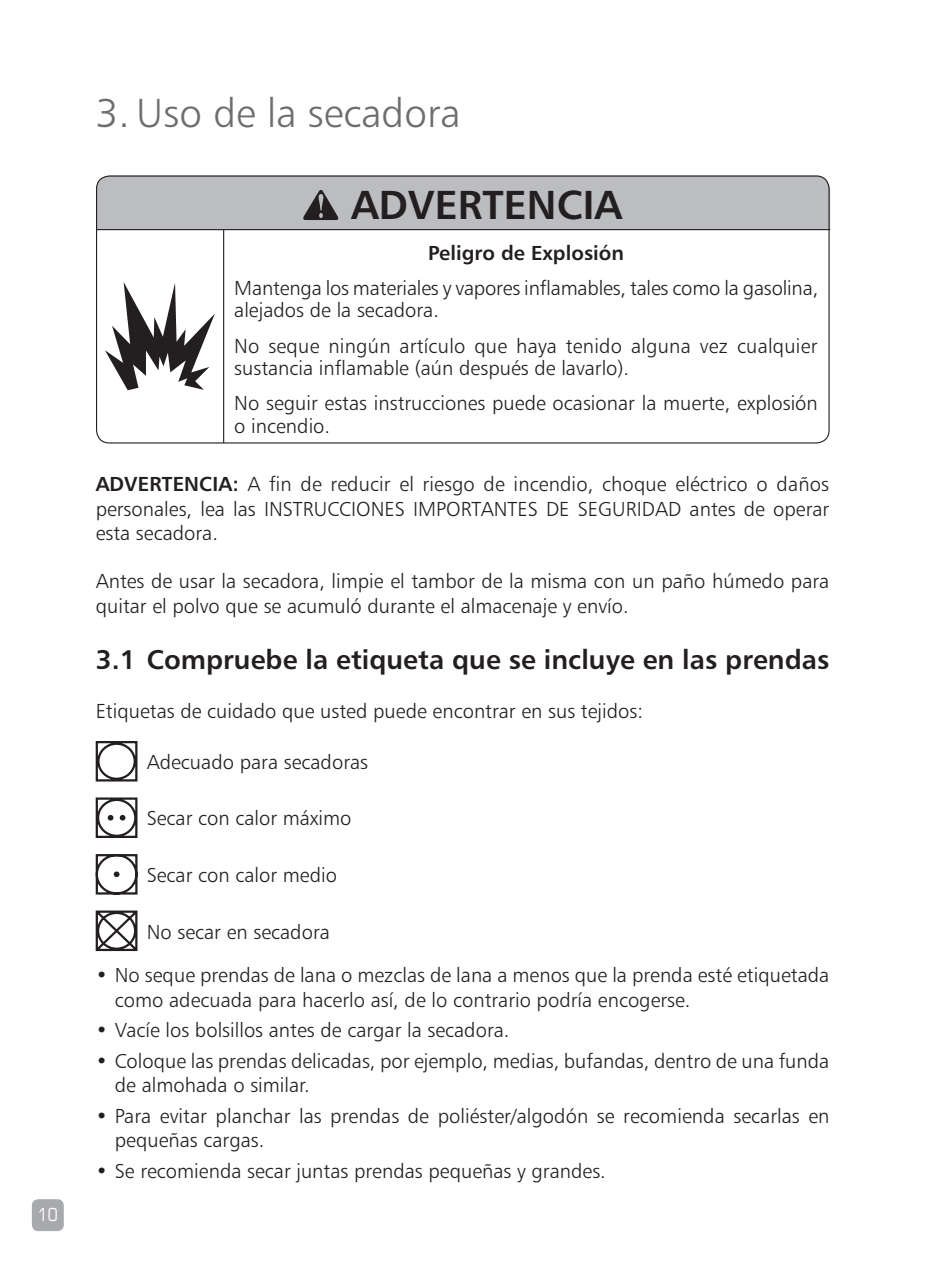
<style>
.page{position:relative;width:925px;height:1263px;background:#fff}
.page>*{position:absolute;margin:0;border:0;box-sizing:border-box;transform-origin:0 0}
.t1{font:40.5px "Humanist 777 BT Light B";color:#6c6d70}
.t2{font:40.5px "Humanist 777 BT Bold B";color:#231f20}
.t3{font:27px "Humanist 777 BT Bold B";color:#231f20}
.t4{font:20.25px/24.3px "Humanist 777 BT Light B";color:#231f20}
.t5{font:20.25px "Humanist 777 BT Bold B";color:#231f20}
.t6{font:condensed 18px "Eurostile";color:#fff}
.s1{font-family:"Humanist 777 BT Bold B"}
</style>
<div class="page">
<div style="left:32px;top:1199px;width:32px;height:32px;background:#a8a9ad;border-radius:6px"></div>
<div style="left:97px;top:176px;width:733px;height:53px;background:#bcbdc0"></div>
<img style="left:302px;top:188px;width:37px;height:34px">
<hr style="left:97px;top:229px;width:733px;height:1px;background:#231f20">
<hr style="left:223px;top:230px;width:1px;height:213px;background:#231f20">
<svg style="left:95px;top:910px;width:43px;height:42px"></svg>
<svg style="left:95px;top:854px;width:43px;height:41px"></svg>
<svg style="left:95px;top:797px;width:43px;height:41px"></svg>
<svg style="left:95px;top:741px;width:43px;height:41px"></svg>
<img style="left:97px;top:273px;width:118px;height:126px">
<p class="t6" style="left:38px;top:1204px;width:22px">10</p>
<h1 class="t1" style="left:96px;top:88px;width:366px">3. Uso de la secadora</h1>
<h1 class="t2" style="left:351px;top:180px;width:272px">ADVERTENCIA</h1>
<p class="t5" style="left:428px;top:240px;width:197px">Peligro de Explosión</p>
<p class="t4" style="left:234px;top:276px;width:585px;line-height:22.5px">Mantenga los materiales y vapores inflamables, tales como la gasolina, alejados de la secadora.</p>
<p class="t4" style="left:234px;top:334px;width:585px;line-height:22.5px">No seque ningún artículo que haya tenido alguna vez cualquier sustancia inflamable (aún después de lavarlo).</p>
<p class="t4" style="left:234px;top:392px;width:585px;line-height:22.5px">No seguir estas instrucciones puede ocasionar la muerte, explosión o incendio.</p>
<p class="t4" style="left:96px;top:472px;width:735px;text-align:justify"><span class="s1">ADVERTENCIA:</span> A fin de reducir el riesgo de incendio, choque eléctrico o daños personales, lea las INSTRUCCIONES IMPORTANTES DE SEGURIDAD antes de operar esta secadora.</p>
<p class="t4" style="left:96px;top:569px;width:735px">Antes de usar la secadora, limpie el tambor de la misma con un paño húmedo para quitar el polvo que se acumuló durante el almacenaje y envío.</p>
<h2 class="t3" style="left:96px;top:643px;width:735px">3.1 Compruebe la etiqueta que se incluye en las prendas</h2>
<p class="t4" style="left:96px;top:698px;width:549px">Etiquetas de cuidado que usted puede encontrar en sus tejidos:</p>
<p class="t4" style="left:147px;top:749px;width:223px">Adecuado para secadoras</p>
<p class="t4" style="left:147px;top:806px;width:206px">Secar con calor máximo</p>
<p class="t4" style="left:147px;top:862px;width:192px">Secar con calor medio</p>
<p class="t4" style="left:147px;top:919px;width:185px">No secar en secadora</p>
<p class="t4" style="left:115px;top:963px;width:716px;text-indent:-19px">• No seque prendas de lana o mezclas de lana a menos que la prenda esté etiquetada como adecuada para hacerlo así, de lo contrario podría encogerse.</p>
<p class="t4" style="left:96px;top:1018px;width:415px">• Vacíe los bolsillos antes de cargar la secadora.</p>
<p class="t4" style="left:115px;top:1049px;width:716px;text-indent:-19px">• Coloque las prendas delicadas, por ejemplo, medias, bufandas, dentro de una funda de almohada o similar.</p>
<p class="t4" style="left:115px;top:1103px;width:716px;text-indent:-19px">• Para evitar planchar las prendas de poliéster/algodón se recomienda secarlas en pequeñas cargas.</p>
<p class="t4" style="left:96px;top:1158px;width:512px">• Se recomienda secar juntas prendas pequeñas y grandes.</p>
</div>
